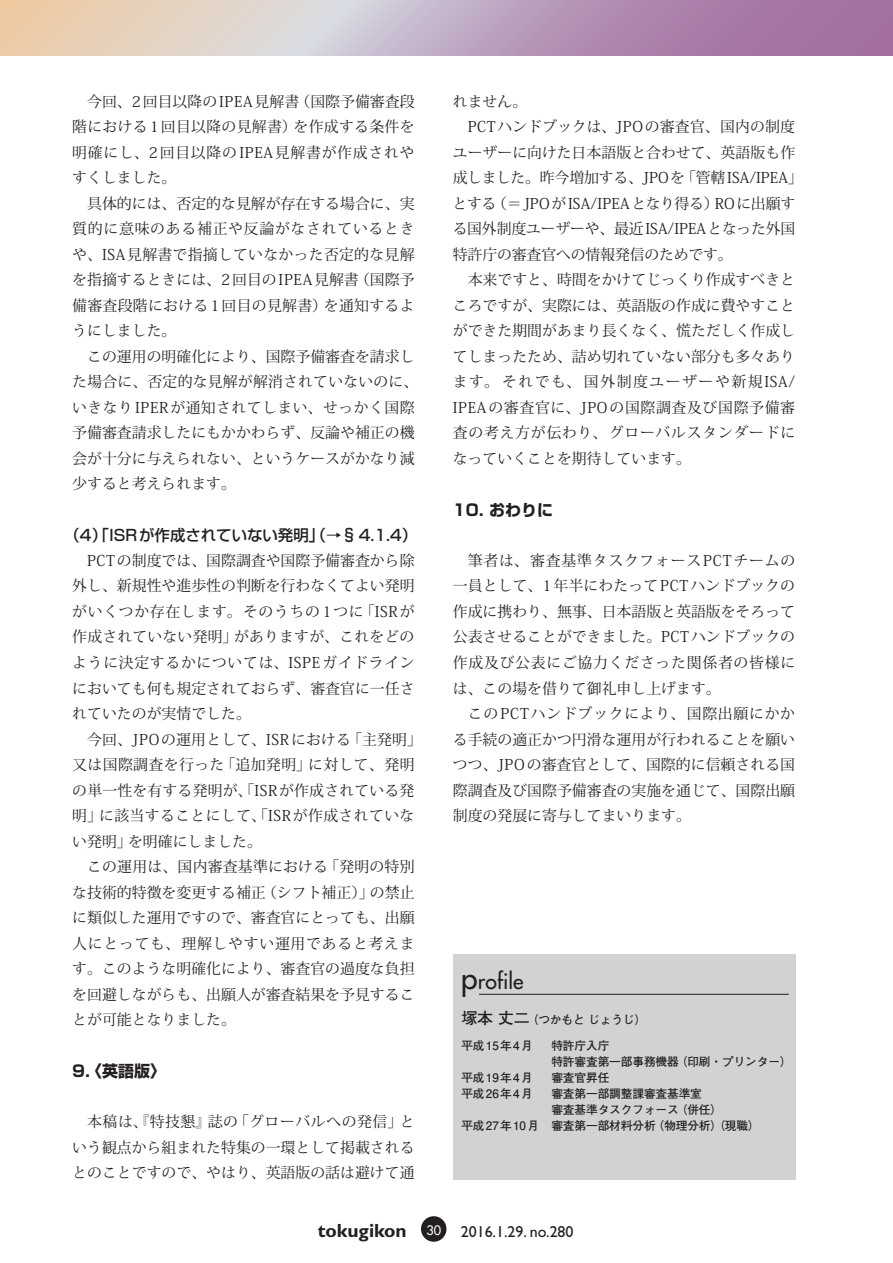
<style>
.page{position:relative;width:893px;height:1263px;background:#fff}
.page>*{position:absolute;margin:0;border:0;box-sizing:border-box;transform-origin:0 0}
.t1{font:21.3px "Futura";letter-spacing:.005em;color:#231f20}
.t2{font:15.9px "Gill Sans";color:#231f20}
.特集小見出し{font:700 15.9px "Shin Go Pro";color:#231f20}
.特集小見出し2{font:500 15.45px "Shin Go Pro";color:#231f20}
.特集本文{font:14.85px/25.5px "Koz Min Pro";color:#231f20;text-align:justify}
.特集本文-2{font:14.85px/25.5px "Koz Min Pro";letter-spacing:.025em;color:#231f20}
.プロフィール{font:700 11.7px "Futo Go B101 Pro";letter-spacing:-.01em;color:#231f20}
.プロフィール-2{font:700 11.7px "Futo Go B101 Pro";letter-spacing:.115em;color:#231f20}
.プロフィール名前{font:700 11.7px "Futo Go B101 Pro";letter-spacing:-.01em;color:#231f20}
.s1{font-size:29.7px}
.s2{font-size:15.9px}
.s3{font-weight:700;font-size:19.2px}
.s4{font-family:"Futura";font-size:12.75px;color:#fff}
</style>
<div class="page">
<div style="left:421px;top:1216px;width:25px;height:26px;background:#231f20;border-radius:50%"></div>
<svg style="left:0;top:0;width:892px;height:55px;background:#c6aab9"></svg>
<hr style="left:892px;top:0;width:1px;height:55px;background:#a46f9f">
<div style="left:453px;top:955px;width:342px;height:225px;background:#d1d2d4"></div>
<hr style="left:479px;top:994px;width:310px;height:1px;background:#231f20">
<p class="特集本文" style="left:72px;top:88px;width:344px">　今回、2回目以降のIPEA見解書（国際予備審査段階における 1回目以降の見解書）を作成する条件を明確にし、2回目以降の IPEA見解書が作成されやすくしました。</p>
<p class="特集本文" style="left:72px;top:190px;width:344px">　具体的には、否定的な見解が存在する場合に、実質的に意味のある補正や反論がなされているときや、ISA見解書で指摘していなかった否定的な見解を指摘するときには、2回目のIPEA見解書（国際予備審査段階における 1回目の見解書）を通知するようにしました。</p>
<p class="特集本文" style="left:72px;top:343px;width:348px;text-align:left">　この運用の明確化により、国際予備審査を請求した場合に、否定的な見解が解消されていないのに、いきなり IPERが通知されてしまい、せっかく国際予備審査請求したにもかかわらず、反論や補正の機会が十分に与えられない、というケースがかなり減少すると考えられます。</p>
<p class="特集小見出し2" style="left:65px;top:522px;width:354px">（4）「ISRが作成されていない発明」（→§4.1.4）</p>
<p class="特集本文" style="left:72px;top:547px;width:344px">　PCTの制度では、国際調査や国際予備審査から除外し、新規性や進歩性の判断を行わなくてよい発明がいくつか存在します。そのうちの 1つに「ISRが作成されていない発明」がありますが、これをどのように決定するかについては、ISPEガイドラインにおいても何も規定されておらず、審査官に一任されていたのが実情でした。</p>
<p class="特集本文-2" style="left:72px;top:726px;width:351px">　今回、JPOの運用として、ISRにおける「主発明」又は国際調査を行った「追加発明」に対して、発明の単一性を有する発明が、「ISRが作成されている発明」に該当することにして、「ISRが作成されていない発明」を明確にしました。</p>
<p class="特集本文" style="left:72px;top:853px;width:344px">　この運用は、国内審査基準における「発明の特別な技術的特徴を変更する補正（シフト補正）」の禁止に類似した運用ですので、審査官にとっても、出願人にとっても、理解しやすい運用であると考えます。このような明確化により、審査官の過度な負担を回避しながらも、出願人が審査結果を予見することが可能となりました。</p>
<p class="特集小見出し" style="left:72px;top:1058px;width:95px">9.〈英語版〉</p>
<p class="特集本文" style="left:72px;top:1108px;width:344px">　本稿は、『特技懇』誌の「グローバルへの発信」という観点から組まれた特集の一環として掲載されるとのことですので、やはり、英語版の話は避けて通</p>
<p class="特集本文" style="left:453px;top:88px;width:76px">れません。</p>
<p class="特集本文" style="left:453px;top:113px;width:352px;text-align:left">　PCTハンドブックは、JPOの審査官、国内の制度ユーザーに向けた日本語版と合わせて、英語版も作成しました。昨今増加する、JPOを「管轄ISA/IPEA」とする（＝JPOがISA/IPEAとなり得る）ROに出願する国外制度ユーザーや、最近ISA/IPEAとなった外国特許庁の審査官への情報発信のためです。</p>
<p class="特集本文" style="left:453px;top:267px;width:344px">　本来ですと、時間をかけてじっくり作成すべきところですが、実際には、英語版の作成に費やすことができた期間があまり長くなく、慌ただしく作成してしまったため、詰め切れていない部分も多々あります。それでも、国外制度ユーザーや新規ISA/ IPEAの審査官に、JPOの国際調査及び国際予備審査の考え方が伝わり、グローバルスタンダードになっていくことを期待しています。</p>
<p class="特集小見出し" style="left:453px;top:497px;width:102px">10. おわりに</p>
<p class="特集本文" style="left:453px;top:547px;width:344px">　筆者は、審査基準タスクフォースPCTチームの一員として、1年半にわたってPCTハンドブックの作成に携わり、無事、日本語版と英語版をそろって公表させることができました。PCTハンドブックの作成及び公表にご協力くださった関係者の皆様には、この場を借りて御礼申し上げます。</p>
<p class="特集本文" style="left:453px;top:700px;width:344px">　この PCTハンドブックにより、国際出願にかかる手続の適正かつ円滑な運用が行われることを願いつつ、JPOの審査官として、国際的に信頼される国際調査及び国際予備審査の実施を通じて、国際出願制度の発展に寄与してまいります。</p>
<p class="t1" style="left:461px;top:967px;width:64px"><span class="s1">p</span>rofile</p>
<p class="プロフィール名前" style="left:461px;top:1010px;width:187px"><span class="s2">塚本 丈二</span>（つかもと じょうじ）</p>
<p class="プロフィール-2" style="left:461px;top:1036px;width:73px">平成15年4月</p>
<p class="プロフィール" style="left:551px;top:1036px;width:59px">特許庁入庁</p>
<p class="プロフィール" style="left:551px;top:1052px;width:242px">特許審査第一部事務機器（印刷・プリンター）</p>
<p class="プロフィール-2" style="left:461px;top:1068px;width:73px">平成19年4月</p>
<p class="プロフィール" style="left:551px;top:1068px;width:59px">審査官昇任</p>
<p class="プロフィール-2" style="left:461px;top:1084px;width:73px">平成26年4月</p>
<p class="プロフィール" style="left:551px;top:1084px;width:152px">審査第一部調整課審査基準室</p>
<p class="プロフィール" style="left:551px;top:1100px;width:172px">審査基準タスクフォース（併任）</p>
<p class="プロフィール" style="left:461px;top:1116px;width:300px">平成27年10月 審査第一部材料分析（物理分析）（現職）</p>
<p class="t2" style="left:318px;top:1222px;width:257px"><span class="s3">tokugikon</span> <span class="s4">30</span> 2016.1.29. no.280</p>
</div>
